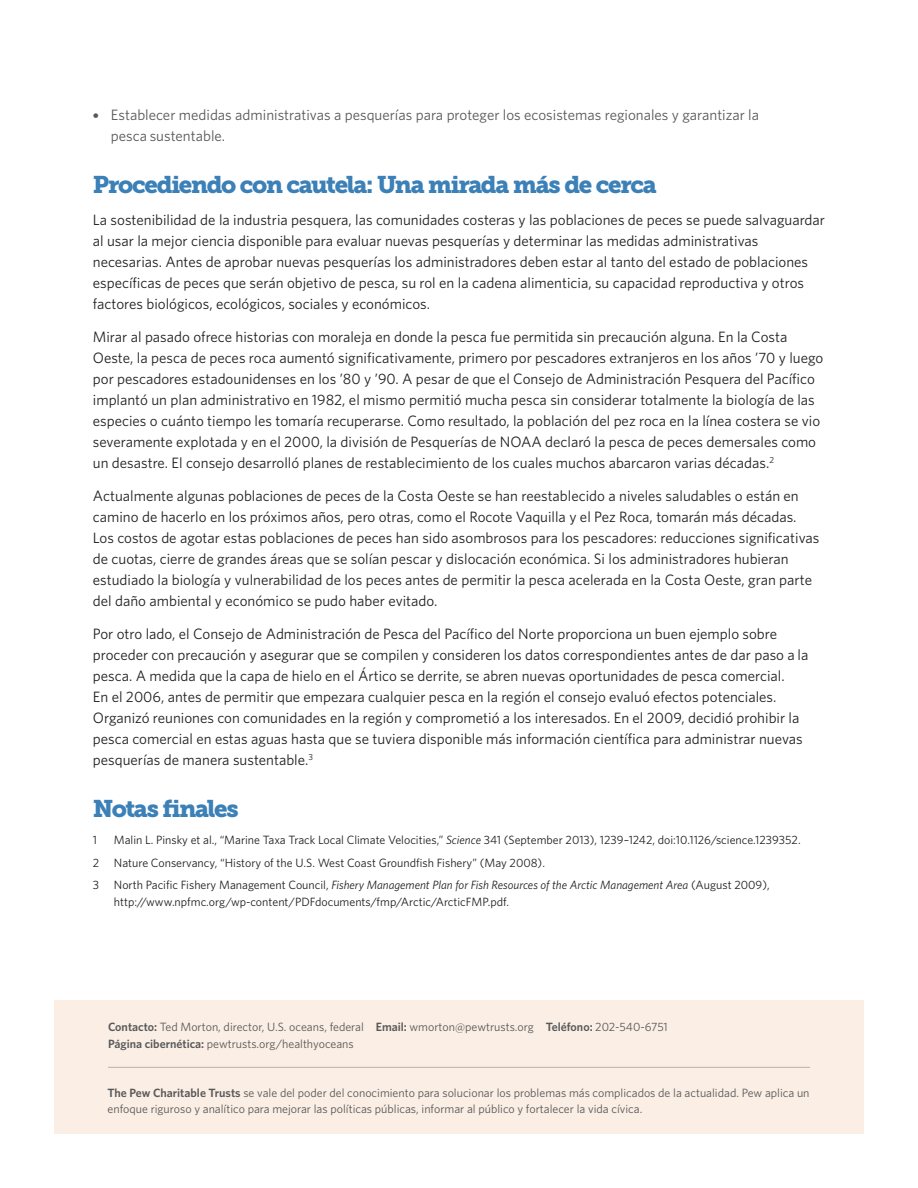
<style>
.page{position:relative;width:918px;height:1188px;background:#fff}
.page>*{position:absolute;margin:0;border:0;box-sizing:border-box;transform-origin:0 0}
.t1{font:24px "Museo Slab 900";letter-spacing:-.055em;color:#3b80b7}
.Body{font:15px/21px "Whitney";color:#231f20}
.t2{font:15px/21px "Whitney";color:#57585a}
.t3{font:12px/16.5px "Whitney";color:#231f20}
.Footer_text{font:12px/16.5px "Whitney";color:#57585a}
.s1{font-family:"Museo Sans 500"}
.s2{font-style:italic}
.s3{font-weight:600}
</style>
<div class="page">
<div style="left:54px;top:1000px;width:810px;height:134px;background:#fbeee4"></div>
<hr style="left:108px;top:1067px;width:702px;height:1px;background:#231f20">
<p class="t2" style="left:111px;top:104px;width:650px;text-indent:-18px"><span class="s1">•</span> Establecer medidas administrativas a pesquerías para proteger los ecosistemas regionales y garantizar la pesca sustentable.</p>
<h1 class="t1" style="left:93px;top:171px;width:565px">Procediendo con cautela: Una mirada más de cerca</h1>
<p class="Body" style="left:93px;top:209px;width:734px">La sostenibilidad de la industria pesquera, las comunidades costeras y las poblaciones de peces se puede salvaguardar al usar la mejor ciencia disponible para evaluar nuevas pesquerías y determinar las medidas administrativas necesarias. Antes de aprobar nuevas pesquerías los administradores deben estar al tanto del estado de poblaciones específicas de peces que serán objetivo de pesca, su rol en la cadena alimenticia, su capacidad reproductiva y otros factores biológicos, ecológicos, sociales y económicos.</p>
<p class="Body" style="left:93px;top:326px;width:732px">Mirar al pasado ofrece historias con moraleja en donde la pesca fue permitida sin precaución alguna. En la Costa Oeste, la pesca de peces roca aumentó significativamente, primero por pescadores extranjeros en los años ’70 y luego por pescadores estadounidenses en los ’80 y ’90. A pesar de que el Consejo de Administración Pesquera del Pacífico implantó un plan administrativo en 1982, el mismo permitió mucha pesca sin considerar totalmente la biología de las especies o cuánto tiempo les tomaría recuperarse. Como resultado, la población del pez roca en la línea costera se vio severamente explotada y en el 2000, la división de Pesquerías de NOAA declaró la pesca de peces demersales como un desastre. El consejo desarrolló planes de restablecimiento de los cuales muchos abarcaron varias décadas.<sup>2</sup></p>
<p class="Body" style="left:93px;top:485px;width:728px">Actualmente algunas poblaciones de peces de la Costa Oeste se han reestablecido a niveles saludables o están en camino de hacerlo en los próximos años, pero otras, como el Rocote Vaquilla y el Pez Roca, tomarán más décadas.<br>Los costos de agotar estas poblaciones de peces han sido asombrosos para los pescadores: reducciones significativas de cuotas, cierre de grandes áreas que se solían pescar y dislocación económica. Si los administradores hubieran estudiado la biología y vulnerabilidad de los peces antes de permitir la pesca acelerada en la Costa Oeste, gran parte del daño ambiental y económico se pudo haber evitado.</p>
<p class="Body" style="left:93px;top:623px;width:717px">Por otro lado, el Consejo de Administración de Pesca del Pacífico del Norte proporciona un buen ejemplo sobre proceder con precaución y asegurar que se compilen y consideren los datos correspondientes antes de dar paso a la pesca. A medida que la capa de hielo en el Ártico se derrite, se abren nuevas oportunidades de pesca comercial.<br>En el 2006, antes de permitir que empezara cualquier pesca en la región el consejo evaluó efectos potenciales.<br>Organizó reuniones con comunidades en la región y comprometió a los interesados. En el 2009, decidió prohibir la pesca comercial en estas aguas hasta que se tuviera disponible más información científica para administrar nuevas pesquerías de manera sustentable.<sup>3</sup></p>
<h1 class="t1" style="left:93px;top:795px;width:147px">Notas finales</h1>
<p class="t3" style="left:93px;top:832px;width:6px">1</p>
<p class="t3" style="left:114px;top:832px;width:688px">Malin L. Pinsky et al., “Marine Taxa Track Local Climate Velocities,” <span class="s2">Science</span> 341 (September 2013), 1239–1242, doi:10.1126/science.1239352.</p>
<p class="t3" style="left:93px;top:854px;width:454px">2 Nature Conservancy, “History of the U.S. West Coast Groundfish Fishery” (May 2008).</p>
<p class="t3" style="left:114px;top:877px;width:657px;text-indent:-21px">3 North Pacific Fishery Management Council, <span class="s2">Fishery Management Plan for Fish Resources of the Arctic Management Area</span> (August 2009), http://www.npfmc.org/wp-content/PDFdocuments/fmp/Arctic/ArcticFMP.pdf.</p>
<p class="Footer_text" style="left:108px;top:1018px;width:561px"><span class="s3">Contacto:</span> Ted Morton, director, U.S. oceans, federal <span class="s3">Email:</span> wmorton@pewtrusts.org <span class="s3">Teléfono:</span> 202-540-6751<br><span class="s3">Página cibernética:</span> pewtrusts.org/healthyoceans</p>
<p class="Footer_text" style="left:108px;top:1084px;width:704px"><span class="s3">The Pew Charitable Trusts</span> se vale del poder del conocimiento para solucionar los problemas más complicados de la actualidad. Pew aplica un enfoque riguroso y analítico para mejorar las políticas públicas, informar al público y fortalecer la vida cívica.</p>
</div>
